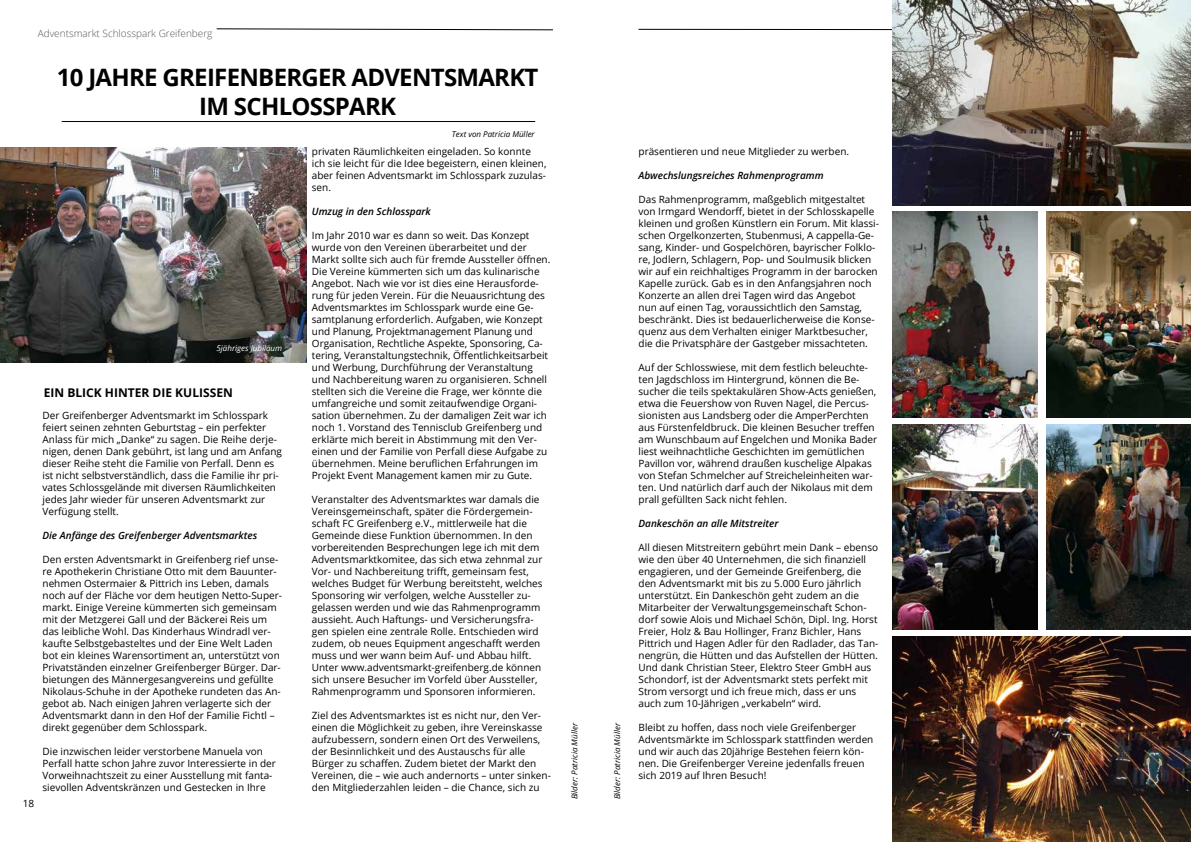
<style>
.page{position:relative;width:1191px;height:842px;background:#fff}
.page>*{position:absolute;margin:0;border:0;box-sizing:border-box;transform-origin:0 0}
.t1{font:700 24px/28.8px "Open Sans";letter-spacing:-.03em;color:#000;text-align:center}
.t2{font:700 12px "Open Sans";color:#000}
.t3{font:10px/12px "Open Sans";color:#000}
.t4{font:italic 600 10px "Open Sans";color:#000}
.t5{font:300 10px "Open Sans";color:#575756}
.t6{font:italic 8px "Open Sans";color:#000}
.t7{font:italic 8px "Open Sans";color:#fff}
</style>
<div class="page">
<hr style="left:62px;top:121px;width:473px;height:1px;background:#000">
<svg style="left:216px;top:29px;width:337px;height:1px"></svg>
<svg style="left:638px;top:29px;width:254px;height:1px"></svg>
<img style="left:892px;top:0;width:299px;height:206px">
<img style="left:892px;top:636px;width:299px;height:206px">
<img style="left:892px;top:424px;width:145px;height:205px">
<img style="left:1046px;top:424px;width:145px;height:205px">
<img style="left:892px;top:212px;width:145px;height:205px">
<img style="left:1046px;top:212px;width:145px;height:205px">
<img style="left:0;top:147px;width:307px;height:215px">
<p class="t5" style="left:38px;top:26px;width:176px">Adventsmarkt Schlosspark Greifenberg</p>
<h1 class="t1" style="left:57px;top:63px;width:483px">10 JAHRE GREIFENBERGER ADVENTSMARKT<br>IM SCHLOSSPARK</h1>
<p class="t7" style="left:216px;top:343px;width:67px">5jähriges Jubiläum</p>
<p class="t3" style="left:23px;top:797px;width:13px">18</p>
<p class="t2" style="left:44px;top:384px;width:190px">EIN BLICK HINTER DIE KULISSEN</p>
<p class="t3" style="left:43px;top:409px;width:241px">Der Greifenberger Adventsmarkt im Schlosspark feiert seinen zehnten Geburtstag – ein perfekter Anlass für mich „Danke“ zu sagen. Die Reihe derje&shy;nigen, denen Dank gebührt, ist lang und am Anfang dieser Reihe steht die Familie von Perfall. Denn es ist nicht selbstverständlich, dass die Familie ihr pri&shy;vates Schlossgelände mit diversen Räumlichkeiten jedes Jahr wieder für unseren Adventsmarkt zur Verfügung stellt.</p>
<p class="t4" style="left:43px;top:528px;width:216px">Die Anfänge des Greifenberger Adventsmarktes</p>
<p class="t3" style="left:43px;top:553px;width:241px">Den ersten Adventsmarkt in Greifenberg rief unse&shy;re Apothekerin Christiane Otto mit dem Bauunter&shy;nehmen Ostermaier &amp; Pittrich ins Leben, damals noch auf der Fläche vor dem heutigen Netto-Super&shy;markt. Einige Vereine kümmerten sich gemeinsam mit der Metzgerei Gall und der Bäckerei Reis um das leibliche Wohl. Das Kinderhaus Windradl ver&shy;kaufte Selbstgebasteltes und der Eine Welt Laden bot ein kleines Warensortiment an, unterstützt von Privatständen einzelner Greifenberger Bürger. Dar&shy;bietungen des Männergesangvereins und gefüllte Nikolaus-Schuhe in der Apotheke rundeten das An&shy;gebot ab. Nach einigen Jahren verlagerte sich der Adventsmarkt dann in den Hof der Familie Fichtl – direkt gegenüber dem Schlosspark.</p>
<p class="t3" style="left:43px;top:745px;width:235px">Die inzwischen leider verstorbene Manuela von Perfall hatte schon Jahre zuvor Interessierte in der Vorweihnachtszeit zu einer Ausstellung mit fanta&shy;sievollen Adventskränzen und Gestecken in Ihre</p>
<p class="t6" style="left:452px;top:128px;width:84px">Text von Patricia Müller</p>
<p class="t3" style="left:312px;top:145px;width:236px">privaten Räumlichkeiten eingeladen. So konnte ich sie leicht für die Idee begeistern, einen kleinen, aber feinen Adventsmarkt im Schlosspark zuzulas&shy;sen.</p>
<p class="t4" style="left:312px;top:205px;width:120px">Umzug in den Schlosspark</p>
<p class="t3" style="left:312px;top:229px;width:240px">Im Jahr 2010 war es dann so weit. Das Konzept wurde von den Vereinen überarbeitet und der Markt sollte sich auch für fremde Aussteller öffnen.<br>Die Vereine kümmerten sich um das kulinarische Angebot. Nach wie vor ist dies eine Herausforde&shy;rung für jeden Verein. Für die Neuausrichtung des Adventsmarktes im Schlosspark wurde eine Ge&shy;samtplanung erforderlich. Aufgaben, wie Konzept und Planung, Projektmanagement Planung und Organisation, Rechtliche Aspekte, Sponsoring, Ca&shy;tering, Veranstaltungstechnik, Öffentlichkeitsarbeit und Werbung, Durchführung der Veranstaltung und Nachbereitung waren zu organisieren. Schnell stellten sich die Vereine die Frage, wer könnte die umfangreiche und somit zeitaufwendige Organi&shy;sation übernehmen. Zu der damaligen Zeit war ich noch 1. Vorstand des Tennisclub Greifenberg und erklärte mich bereit in Abstimmung mit den Ver&shy;einen und der Familie von Perfall diese Aufgabe zu übernehmen. Meine beruflichen Erfahrungen im Projekt Event Management kamen mir zu Gute.</p>
<p class="t3" style="left:312px;top:493px;width:232px">Veranstalter des Adventsmarktes war damals die Vereinsgemeinschaft, später die Fördergemein&shy;schaft FC Greifenberg e.V., mittlerweile hat die Gemeinde diese Funktion übernommen. In den vorbereitenden Besprechungen lege ich mit dem Adventsmarktkomitee, das sich etwa zehnmal zur Vor- und Nachbereitung trifft, gemeinsam fest, welches Budget für Werbung bereitsteht, welches Sponsoring wir verfolgen, welche Aussteller zu&shy;gelassen werden und wie das Rahmenprogramm aussieht. Auch Haftungs- und Versicherungsfra&shy;gen spielen eine zentrale Rolle. Entschieden wird zudem, ob neues Equipment angeschafft werden muss und wer wann beim Auf- und Abbau hilft.<br>Unter www.adventsmarkt-greifenberg.de können sich unsere Besucher im Vorfeld über Aussteller, Rahmenprogramm und Sponsoren informieren.</p>
<p class="t3" style="left:312px;top:709px;width:240px">Ziel des Adventsmarktes ist es nicht nur, den Ver&shy;einen die Möglichkeit zu geben, ihre Vereinskasse aufzubessern, sondern einen Ort des Verweilens, der Besinnlichkeit und des Austauschs für alle Bürger zu schaffen. Zudem bietet der Markt den Vereinen, die – wie auch andernorts – unter sinken&shy;den Mitgliederzahlen leiden – die Chance, sich zu</p>
<p class="t6" style="left:569px;top:799px;width:78px;rotate:-90deg">Bilder: Patricia Müller</p>
<p class="t6" style="left:611px;top:799px;width:78px;rotate:-90deg">Bilder: Patricia Müller</p>
<p class="t3" style="left:638px;top:145px;width:212px">präsentieren und neue Mitglieder zu werben.</p>
<p class="t4" style="left:638px;top:169px;width:186px">Abwechslungsreiches Rahmenprogramm</p>
<p class="t3" style="left:638px;top:193px;width:242px">Das Rahmenprogramm, maßgeblich mitgestaltet von Irmgard Wendorff, bietet in der Schlosskapelle kleinen und großen Künstlern ein Forum. Mit klassi&shy;schen Orgelkonzerten, Stubenmusi, A cappella-Ge&shy;sang, Kinder- und Gospelchören, bayrischer Folklo&shy;re, Jodlern, Schlagern, Pop- und Soulmusik blicken wir auf ein reichhaltiges Programm in der barocken Kapelle zurück. Gab es in den Anfangsjahren noch Konzerte an allen drei Tagen wird das Angebot<br>nun auf einen Tag, voraussichtlich den Samstag, beschränkt. Dies ist bedauerlicherweise die Konse&shy;quenz aus dem Verhalten einiger Marktbesucher, die die Privatsphäre der Gastgeber missachteten.</p>
<p class="t3" style="left:638px;top:361px;width:240px">Auf der Schlosswiese, mit dem festlich beleuchte&shy;ten Jagdschloss im Hintergrund, können die Be&shy;sucher die teils spektakulären Show-Acts genießen, etwa die Feuershow von Ruven Nagel, die Percus&shy;sionisten aus Landsberg oder die AmperPerchten aus Fürstenfeldbruck. Die kleinen Besucher treffen am Wunschbaum auf Engelchen und Monika Bader liest weihnachtliche Geschichten im gemütlichen Pavillon vor, während draußen kuschelige Alpakas von Stefan Schmelcher auf Streicheleinheiten war&shy;ten. Und natürlich darf auch der Nikolaus mit dem prall gefüllten Sack nicht fehlen.</p>
<p class="t4" style="left:638px;top:517px;width:141px">Dankeschön an alle Mitstreiter</p>
<p class="t3" style="left:638px;top:541px;width:241px">All diesen Mitstreitern gebührt mein Dank – ebenso wie den über 40 Unternehmen, die sich finanziell engagieren, und der Gemeinde Greifenberg, die den Adventsmarkt mit bis zu 5.000 Euro jährlich unterstützt. Ein Dankeschön geht zudem an die Mitarbeiter der Verwaltungsgemeinschaft Schon&shy;dorf sowie Alois und Michael Schön, Dipl. Ing. Horst Freier, Holz &amp; Bau Hollinger, Franz Bichler, Hans Pittrich und Hagen Adler für den Radlader, das Tan&shy;nengrün, die Hütten und das Aufstellen der Hütten.<br>Und dank Christian Steer, Elektro Steer GmbH aus Schondorf, ist der Adventsmarkt stets perfekt mit Strom versorgt und ich freue mich, dass er uns auch zum 10-Jährigen „verkabeln“ wird.</p>
<p class="t3" style="left:638px;top:721px;width:236px">Bleibt zu hoffen, dass noch viele Greifenberger Adventsmärkte im Schlosspark stattfinden werden und wir auch das 20jährige Bestehen feiern kön&shy;nen. Die Greifenberger Vereine jedenfalls freuen sich 2019 auf Ihren Besuch!</p>
</div>
